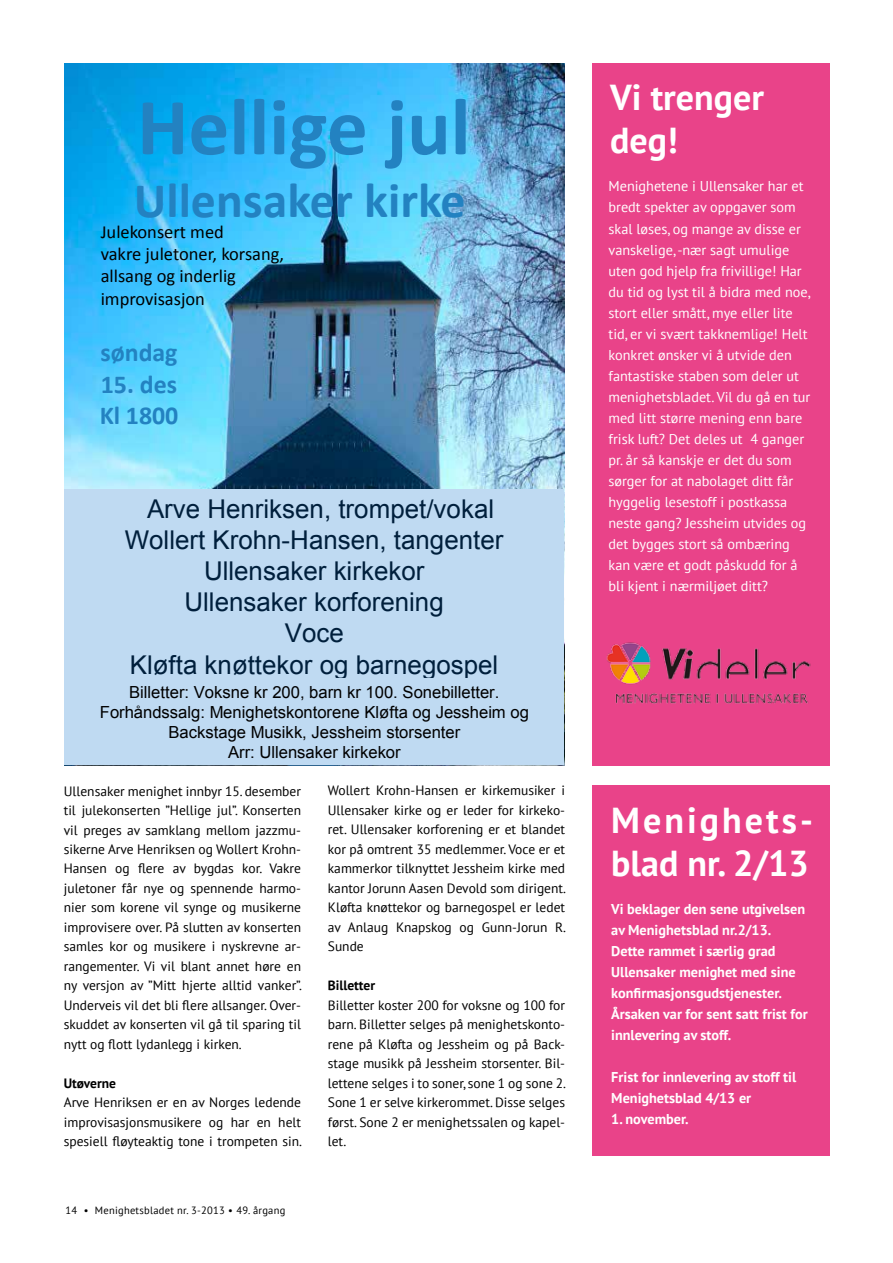
<style>
.page{position:relative;width:893px;height:1263px;background:#fff}
.page>*{position:absolute;margin:0;border:0;box-sizing:border-box;transform-origin:0 0}
.t1{font:700 81.45px "Calibri";color:#2382c1}
.t2{font:700 49.95px "Calibri";color:#2382c1}
.t3{font:700 36px/43.2px "PT Sans";letter-spacing:.085em;color:#fff}
.t4{font:700 36px "PT Sans";color:#fff}
.t5{font:25.95px/31px "Arial";color:#001f3c;text-align:center}
.t6{font:700 25.95px/31px "Calibri";color:#2382c1}
.t7{font:18.45px/22.2px "Calibri";color:#000}
.t8{font:16.65px/20px "Arial";color:#000;text-align:center}
.t9{font:14.25px/21px "PT Sans";color:#fff}
.t10{font:700 14.25px/21px "PT Sans";color:#fff}
.t11{font:13.5px/19.5px "PT Sans";color:#000;text-align:justify}
.t12{font:700 13.5px "PT Sans";color:#000}
.t13{font:10.5px "PT Sans";letter-spacing:.025em;color:#000}
</style>
<div class="page">
<div style="left:592px;top:64px;width:237px;height:702px;background:#e94389"></div>
<img style="left:606px;top:642px;width:205px;height:62px">
<img style="left:65px;top:64px;width:499px;height:702px">
<div style="left:65px;top:489px;width:499px;height:189px;background:#bfdaf2"></div>
<div style="left:65px;top:678px;width:499px;height:86px;background:#bfdaf2"></div>
<div style="left:592px;top:785px;width:237px;height:371px;background:#e94389"></div>
<h1 class="t1" style="left:137px;top:99px;width:335px">Hellige jul</h1>
<h2 class="t2" style="left:134px;top:183px;width:333px">Ullensaker kirke</h2>
<h3 class="t7" style="left:101px;top:222px;width:185px">Julekonsert med<br>vakre juletoner, korsang, allsang og inderlig improvisasjon</h3>
<h3 class="t6" style="left:100px;top:340px;width:79px">søndag</h3>
<h3 class="t6" style="left:100px;top:371px;width:80px">15. des<br>Kl 1800</h3>
<h3 class="t5" style="left:125px;top:496px;width:380px">Arve Henriksen, trompet/vokal<br>Wollert Krohn-Hansen, tangenter<br>Ullensaker kirkekor<br>Ullensaker korforening<br>Voce<br>Kløfta knøttekor og barnegospel</h3>
<p class="t8" style="left:100px;top:683px;width:431px">Billetter: Voksne kr 200, barn kr 100. Sonebilletter.<br>Forhåndssalg: Menighetskontorene Kløfta og Jessheim og Backstage Musikk, Jessheim storsenter<br>Arr: Ullensaker kirkekor</p>
<p class="t11" style="left:64px;top:781px;width:240px">Ullensaker menighet innbyr 15. desember til julekonserten ”Hellige jul”. Konserten vil preges av samklang mellom jazzmu&shy;sikerne Arve Henriksen og Wollert Krohn-Hansen og flere av bygdas kor. Vakre juletoner får nye og spennende harmo&shy;nier som korene vil synge og musikerne improvisere over. På slutten av konserten samles kor og musikere i nyskrevne ar&shy;rangementer. Vi vil blant annet høre en ny versjon av ”Mitt hjerte alltid vanker”.<br>Underveis vil det bli flere allsanger. Over&shy;skuddet av konserten vil gå til sparing til nytt og flott lydanlegg i kirken.</p>
<p class="t12" style="left:64px;top:1074px;width:54px">Utøverne</p>
<p class="t11" style="left:64px;top:1093px;width:240px">Arve Henriksen er en av Norges ledende improvisasjonsmusikere og har en helt spesiell fløyteaktig tone i trompeten sin.</p>
<p class="t13" style="left:66px;top:1203px;width:221px">14 • Menighetsbladet nr. 3-2013 • 49. årgang</p>
<p class="t11" style="left:328px;top:781px;width:240px">Wollert Krohn-Hansen er kirkemusiker i Ullensaker kirke og er leder for kirkeko&shy;ret. Ullensaker korforening er et blandet kor på omtrent 35 medlemmer. Voce er et kammerkor tilknyttet Jessheim kirke med kantor Jorunn Aasen Devold som dirigent.<br>Kløfta knøttekor og barnegospel er ledet av Anlaug Knapskog og Gunn-Jorun R.<br>Sunde</p>
<p class="t12" style="left:328px;top:977px;width:49px">Billetter</p>
<p class="t11" style="left:328px;top:995px;width:240px">Billetter koster 200 for voksne og 100 for barn. Billetter selges på menighetskonto&shy;rene på Kløfta og Jessheim og på Back&shy;stage musikk på Jessheim storsenter. Bil&shy;lettene selges i to soner, sone 1 og sone 2.<br>Sone 1 er selve kirkerommet. Disse selges først. Sone 2 er menighetssalen og kapel&shy;let.</p>
<h3 class="t4" style="left:610px;top:74px;width:155px">Vi trenger</h3>
<h3 class="t4" style="left:610px;top:117px;width:69px">deg!</h3>
<p class="t9" style="left:608px;top:176px;width:203px">Menighetene i Ullensaker har et bredt spekter av oppgaver som skal løses, og mange av disse er vanskelige, -nær sagt umulige uten god hjelp fra frivillige! Har du tid og lyst til å bidra med noe, stort eller smått, mye eller lite tid, er vi svært takknemlige! Helt konkret ønsker vi å utvide den fantastiske staben som deler ut menighetsbladet. Vil du gå en tur med litt større mening enn bare frisk luft? Det deles ut 4 ganger pr. år så kanskje er det du som sørger for at nabolaget ditt får hyggelig lesestoff i postkassa neste gang? Jessheim utvides og det bygges stort så ombæring kan være et godt påskudd for å bli kjent i nærmiljøet ditt?</p>
<h3 class="t3" style="left:611px;top:798px;width:203px">Menighets&shy;blad nr. 2/13</h3>
<p class="t10" style="left:611px;top:898px;width:198px">Vi beklager den sene utgivelsen av Menighetsblad nr.2/13.<br>Dette rammet i særlig grad<br>Ullensaker menighet med sine konfirmasjonsgudstjenester.<br>Årsaken var for sent satt frist for innlevering av stoff.</p>
<p class="t10" style="left:611px;top:1066px;width:186px">Frist for innlevering av stoff til<br>Menighetsblad 4/13 er</p>
<p class="t10" style="left:611px;top:1108px;width:79px">1. november.</p>
</div>
